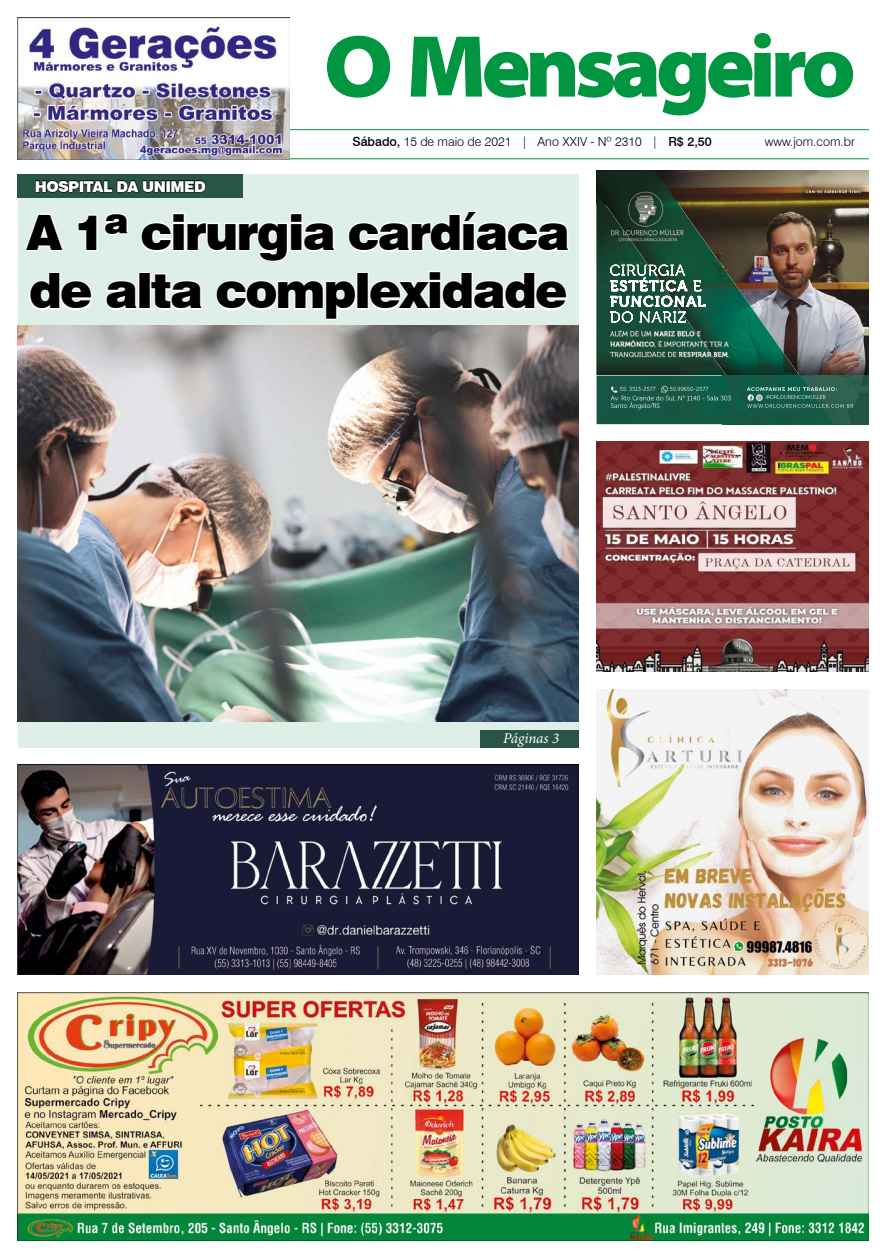
<style>
.page{position:relative;width:886px;height:1258px;background:#fff}
.page>*{position:absolute;margin:0;border:0;box-sizing:border-box;transform-origin:0 0}
.t1{font:900 semi-expanded 88.75px "Myriad Pro";letter-spacing:-.065em;color:#009641}
.t2{font:900 48.75px/58.5px "Swiss 721 BT";letter-spacing:-.04em;color:#000}
.t3{font:900 15px "Swiss 721 BT";letter-spacing:-.04em;color:#fff}
.t4{font:italic 15px "Minion Pro";letter-spacing:-.01em;color:#fff}
.t5{font:300 12.5px "Swiss 721 BT";color:#000}
.s1{font-weight:500}
</style>
<div class="page">
<hr style="left:282px;top:129px;width:586px;height:1px;background:#009641">
<hr style="left:282px;top:159px;width:586px;height:1px;background:#009641">
<img style="left:18px;top:18px;width:271px;height:142px">
<img style="left:18px;top:765px;width:561px;height:210px">
<img style="left:18px;top:992px;width:850px;height:248px">
<img style="left:596px;top:690px;width:272px;height:285px">
<img style="left:834px;top:201px;width:34px;height:175px">
<img style="left:596px;top:171px;width:238px;height:30px">
<img style="left:596px;top:192px;width:165px;height:9px">
<img style="left:825px;top:201px;width:9px;height:175px">
<img style="left:834px;top:376px;width:34px;height:48px">
<img style="left:825px;top:376px;width:9px;height:48px">
<img style="left:596px;top:201px;width:229px;height:223px">
<img style="left:596px;top:442px;width:272px;height:230px">
<div style="left:18px;top:175px;width:561px;height:573px;background:#deefe7"></div>
<img style="left:18px;top:325px;width:561px;height:396px">
<div style="left:18px;top:175px;width:225px;height:23px;background:#285548"></div>
<svg style="left:35px;top:174px;width:172px;height:19px"></svg>
<svg style="left:24px;top:213px;width:40px;height:38px"></svg>
<svg style="left:77px;top:213px;width:52px;height:38px"></svg>
<svg style="left:141px;top:212px;width:195px;height:50px"></svg>
<svg style="left:348px;top:211px;width:222px;height:41px"></svg>
<svg style="left:29px;top:272px;width:64px;height:39px"></svg>
<svg style="left:105px;top:280px;width:33px;height:31px"></svg>
<div style="left:138px;top:272px;width:13px;height:38px;border:2px solid #fff"></div>
<svg style="left:149px;top:272px;width:54px;height:39px"></svg>
<svg style="left:216px;top:280px;width:140px;height:40px"></svg>
<div style="left:356px;top:272px;width:13px;height:38px;border:2px solid #fff"></div>
<svg style="left:368px;top:271px;width:200px;height:40px"></svg>
<div style="left:480px;top:730px;width:99px;height:18px;background:#285548"></div>
<h1 class="t1" style="left:324px;top:6px;width:534px">O Mensageiro</h1>
<p class="t5" style="left:352px;top:134px;width:361px"><span class="s1">Sábado,</span> 15 de maio de 2021 | Ano XXIV - Nº 2310 | <span class="s1">R$ 2,50</span></p>
<p class="t5" style="left:765px;top:134px;width:92px">www.jom.com.br</p>
<p class="t3" style="left:35px;top:177px;width:172px">HOSPITAL DA UNIMED</p>
<h2 class="t2" style="left:26px;top:203px;width:545px">A 1ª cirurgia cardíaca de alta complexidade</h2>
<p class="t4" style="left:503px;top:728px;width:58px">Páginas 3</p>
</div>
